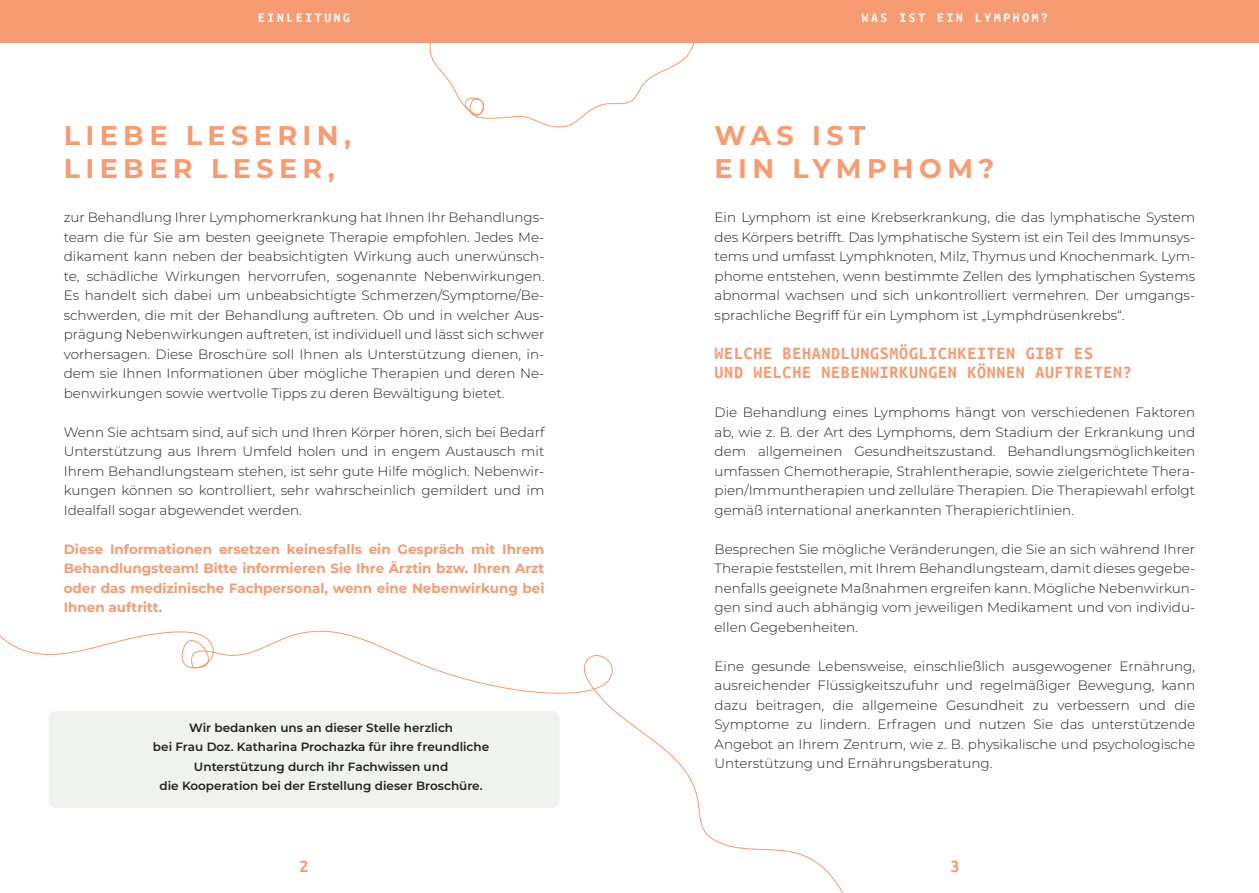
<style>
.page{position:relative;width:1259px;height:893px;background:#fff}
.page>*{position:absolute;margin:0;border:0;box-sizing:border-box;transform-origin:0 0}
.Überschrift{font:700 27px "Montserrat";letter-spacing:.2em;color:#f79b72}
.Fließtext_Broschüre{font:700 27px "Montserrat";letter-spacing:.2em;color:#f79b72}
.Zwi_Überschrift_Ubuntu{font:700 18px "Ubuntu Mono";letter-spacing:.04em;color:#f79b72}
.Fließtext_Broschüre-2{font:300 13.5px/19.5px "Montserrat";color:#231f20;text-align:justify}
.Fließtext_Broschüre-3{font:700 13.5px/19.5px "Montserrat";color:#f79b72;text-align:justify}
.t1{font:700 13.5px "Ubuntu Mono";letter-spacing:.2em;color:#fff}
.fließtext_mit_Einzug{font:600 12px "Montserrat";color:#231f20}
</style>
<div class="page">
<svg style="left:429px;top:43px;width:266px;height:85px"></svg>
<div style="left:0;top:0;width:1259px;height:43px;background:#f79b72"></div>
<svg style="left:0;top:630px;width:844px;height:263px"></svg>
<div style="left:49px;top:711px;width:510px;height:97px;background:#eff2ed;border-radius:9px"></div>
<p class="t1" style="left:258px;top:10px;width:93px">EINLEITUNG</p>
<p class="t1" style="left:861px;top:10px;width:188px">WAS IST EIN LYMPHOM?</p>
<p class="Überschrift" style="left:64px;top:116px;width:289px">LIEBE LESERIN,</p>
<p class="Fließtext_Broschüre" style="left:64px;top:149px;width:273px">LIEBER LESER,</p>
<p class="Fließtext_Broschüre-2" style="left:64px;top:207px;width:482px">zur Behandlung Ihrer Lymphomerkrankung hat Ihnen Ihr Behandlungs&shy;team die für Sie am besten geeignete Therapie empfohlen. Jedes Me&shy;dikament kann neben der beabsichtigten Wirkung auch unerwünsch&shy;te, schädliche Wirkungen hervorrufen, sogenannte Nebenwirkungen.<br>Es handelt sich dabei um unbeabsichtigte Schmerzen/Symptome/Be&shy;schwerden, die mit der Behandlung auftreten. Ob und in welcher Aus&shy;prägung Nebenwirkungen auftreten, ist individuell und lässt sich schwer vorhersagen. Diese Broschüre soll Ihnen als Unterstützung dienen, in&shy;dem sie Ihnen Informationen über mögliche Therapien und deren Ne&shy;benwirkungen sowie wertvolle Tipps zu deren Bewältigung bietet.</p>
<p class="Fließtext_Broschüre-2" style="left:64px;top:422px;width:482px">Wenn Sie achtsam sind, auf sich und Ihren Körper hören, sich bei Bedarf Unterstützung aus Ihrem Umfeld holen und in engem Austausch mit Ihrem Behandlungsteam stehen, ist sehr gute Hilfe möglich. Nebenwir&shy;kungen können so kontrolliert, sehr wahrscheinlich gemildert und im Idealfall sogar abgewendet werden.</p>
<p class="Fließtext_Broschüre-3" style="left:64px;top:539px;width:482px">Diese Informationen ersetzen keinesfalls ein Gespräch mit Ihrem Behandlungsteam! Bitte informieren Sie Ihre Ärztin bzw. Ihren Arzt oder das medizinische Fachpersonal, wenn eine Nebenwirkung bei Ihnen auftritt.</p>
<p class="fließtext_mit_Einzug" style="left:189px;top:719px;width:265px">Wir bedanken uns an dieser Stelle herzlich</p>
<p class="fließtext_mit_Einzug" style="left:153px;top:738px;width:338px">bei Frau Doz. Katharina Prochazka für ihre freundliche</p>
<p class="fließtext_mit_Einzug" style="left:194px;top:758px;width:256px">Unterstützung durch ihr Fachwissen und</p>
<p class="fließtext_mit_Einzug" style="left:159px;top:777px;width:325px">die Kooperation bei der Erstellung dieser Broschüre.</p>
<p class="Überschrift" style="left:714px;top:116px;width:152px">WAS IST</p>
<p class="Überschrift" style="left:714px;top:149px;width:281px">EIN LYMPHOM?</p>
<p class="Fließtext_Broschüre-2" style="left:714px;top:207px;width:482px">Ein Lymphom ist eine Krebserkrankung, die das lymphatische System des Körpers betrifft. Das lymphatische System ist ein Teil des Immunsys&shy;tems und umfasst Lymphknoten, Milz, Thymus und Knochenmark. Lym&shy;phome entstehen, wenn bestimmte Zellen des lymphatischen Systems abnormal wachsen und sich unkontrolliert vermehren. Der umgangs&shy;sprachliche Begriff für ein Lymphom ist „Lymphdrüsenkrebs“.</p>
<p class="Zwi_Überschrift_Ubuntu" style="left:714px;top:344px;width:380px">WELCHE BEHANDLUNGSMÖGLICHKEITEN GIBT ES</p>
<p class="Zwi_Überschrift_Ubuntu" style="left:714px;top:363px;width:419px">UND WELCHE NEBENWIRKUNGEN KÖNNEN AUFTRETEN?</p>
<p class="Fließtext_Broschüre-2" style="left:714px;top:402px;width:482px">Die Behandlung eines Lymphoms hängt von verschiedenen Faktoren ab, wie z. B. der Art des Lymphoms, dem Stadium der Erkrankung und dem allgemeinen Gesundheitszustand. Behandlungsmöglichkeiten umfassen Chemotherapie, Strahlentherapie, sowie zielgerichtete Thera&shy;pien/Immuntherapien und zelluläre Therapien. Die Therapiewahl erfolgt gemäß international anerkannten Therapierichtlinien.</p>
<p class="Fließtext_Broschüre-2" style="left:714px;top:539px;width:482px">Besprechen Sie mögliche Veränderungen, die Sie an sich während Ihrer Therapie feststellen, mit Ihrem Behandlungsteam, damit dieses gegebe&shy;nenfalls geeignete Maßnahmen ergreifen kann. Mögliche Nebenwirkun&shy;gen sind auch abhängig vom jeweiligen Medikament und von individu&shy;ellen Gegebenheiten.</p>
<p class="Fließtext_Broschüre-2" style="left:714px;top:656px;width:482px">Eine gesunde Lebensweise, einschließlich ausgewogener Ernährung, ausreichender Flüssigkeitszufuhr und regelmäßiger Bewegung, kann dazu beitragen, die allgemeine Gesundheit zu verbessern und die Symptome zu lindern. Erfragen und nutzen Sie das unterstützende Angebot an Ihrem Zentrum, wie z. B. physikalische und psychologische Unterstützung und Ernährungsberatung.</p>
<h2 class="Zwi_Überschrift_Ubuntu" style="left:300px;top:857px;width:10px">2</h2>
<h2 class="Zwi_Überschrift_Ubuntu" style="left:950px;top:857px;width:10px">3</h2>
</div>
